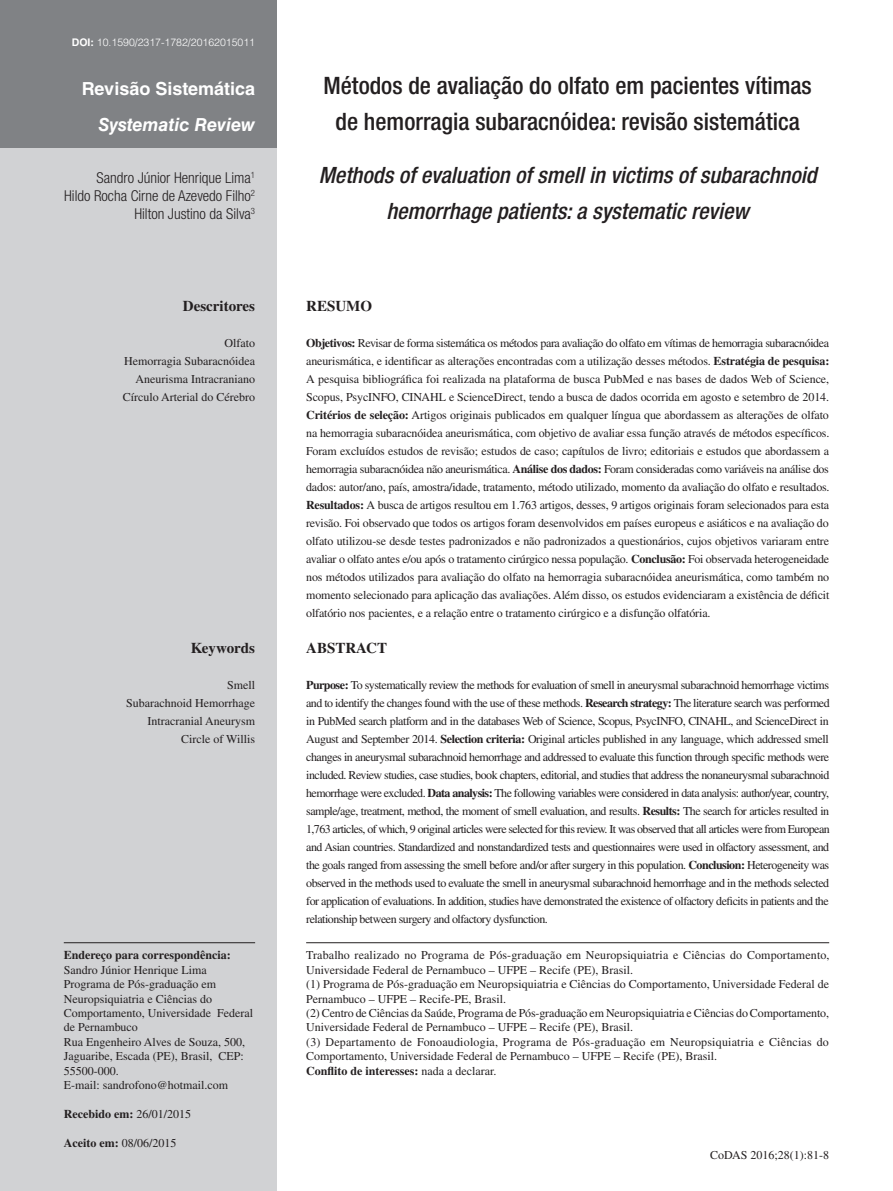
<style>
.page{position:relative;width:893px;height:1191px;background:#fff}
.page>*{position:absolute;margin:0;border:0;box-sizing:border-box;transform-origin:0 0}
.t1{font:500 condensed 24px/36px "Helvetica Neue LT Std";color:#231f20;text-align:center}
.t2{font:italic 500 condensed 22.5px/36px "Helvetica Neue LT Std";color:#231f20;text-align:center}
.t3{font:700 18px "Helvetica LT Std";color:#fff}
.t4{font:italic 700 18px "Helvetica LT Std";color:#fff}
.t5{font:300 condensed 15px/18px "Helvetica Neue LT Std";color:#231f20;text-align:right}
.t6{font:700 15px "Times LT Std";color:#231f20}
.t7{font:12px/18px "Times LT Std";color:#231f20;text-align:right}
.t8{font:700 12px "Times LT Std";color:#231f20}
.t9{font:300 10.5px "Helvetica LT Std";color:#fff}
.s1{font-weight:700}
.s2{font-weight:400}
</style>
<div class="page">
<div style="left:0;top:0;width:276px;height:1191px;background:#d1d2d4"></div>
<div style="left:0;top:0;width:276px;height:148px;background:#808285"></div>
<hr style="left:64px;top:942px;width:191px;height:1px;background:#231f20">
<hr style="left:306px;top:942px;width:523px;height:1px;background:#231f20">
<p class="t9" style="left:72px;top:36px;width:185px"><span class="s1">DOI:</span> 10.1590/2317-1782/20162015011</p>
<h3 class="t3" style="left:82px;top:77px;width:175px">Revisão Sistemática</h3>
<h3 class="t4" style="left:99px;top:113px;width:158px">Systematic Review</h3>
<p class="t5" style="left:64px;top:169px;width:192px">Sandro Júnior Henrique Lima<sup>1<br></sup>Hildo Rocha Cirne de Azevedo Filho<sup>2<br></sup>Hilton Justino da Silva<sup>3</sup></p>
<p class="t6" style="left:183px;top:297px;width:74px">Descritores</p>
<p class="t7" style="left:123px;top:333px;width:134px">Olfato<br>Hemorragia Subaracnóidea<br>Aneurisma Intracraniano<br>Círculo Arterial do Cérebro</p>
<p class="t6" style="left:191px;top:639px;width:66px">Keywords</p>
<p class="t7" style="left:126px;top:675px;width:130px">Smell<br>Subarachnoid Hemorrhage<br>Intracranial Aneurysm<br>Circle of Willis</p>
<p class="t8" style="left:64px;top:948px;width:168px">Endereço para correspondência:</p>
<p class="t7" style="left:64px;top:962px;width:191px;line-height:14.4px;text-align:left">Sandro Júnior Henrique Lima<br>Programa de Pós-graduação em<br>Neuropsiquiatria e Ciências do<br>Comportamento, Universidade Federal de Pernambuco<br>Rua Engenheiro Alves de Souza, 500,<br>Jaguaribe, Escada (PE), Brasil, CEP:<br>55500-000.<br>E-mail: sandrofono@hotmail.com</p>
<p class="t8" style="left:64px;top:1106px;width:129px">Recebido em: <span class="s2">26/01/2015</span></p>
<p class="t7" style="left:64px;top:1133px;width:114px"><span class="s1">Aceito em:</span> 08/06/2015</p>
<h1 class="t1" style="left:324px;top:67px;width:490px">Métodos de avaliação do olfato em pacientes vítimas de hemorragia subaracnóidea: revisão sistemática</h1>
<h2 class="t2" style="left:319px;top:157px;width:499px">Methods of evaluation of smell in victims of subarachnoid hemorrhage patients: a systematic review</h2>
<p class="t6" style="left:306px;top:297px;width:67px">RESUMO</p>
<p class="t7" style="left:306px;top:333px;width:525px;text-align:justify"><span class="s1">Objetivos:</span> Revisar de forma sistemática os métodos para avaliação do olfato em vítimas de hemorragia subaracnóidea aneurismática, e identificar as alterações encontradas com a utilização desses métodos. <span class="s1">Estratégia de pesquisa:<br></span>A pesquisa bibliográfica foi realizada na plataforma de busca PubMed e nas bases de dados Web of Science, Scopus, PsycINFO, CINAHL e ScienceDirect, tendo a busca de dados ocorrida em agosto e setembro de 2014.<br><span class="s1">Critérios de seleção:</span> Artigos originais publicados em qualquer língua que abordassem as alterações de olfato na hemorragia subaracnóidea aneurismática, com objetivo de avaliar essa função através de métodos específicos.<br>Foram excluídos estudos de revisão; estudos de caso; capítulos de livro; editoriais e estudos que abordassem a hemorragia subaracnóidea não aneurismática. <span class="s1">Análise dos dados:</span> Foram consideradas como variáveis na análise dos dados: autor/ano, país, amostra/idade, tratamento, método utilizado, momento da avaliação do olfato e resultados.<br><span class="s1">Resultados:</span> A busca de artigos resultou em 1.763 artigos, desses, 9 artigos originais foram selecionados para esta revisão. Foi observado que todos os artigos foram desenvolvidos em países europeus e asiáticos e na avaliação do olfato utilizou-se desde testes padronizados e não padronizados a questionários, cujos objetivos variaram entre avaliar o olfato antes e/ou após o tratamento cirúrgico nessa população. <span class="s1">Conclusão:</span> Foi observada heterogeneidade nos métodos utilizados para avaliação do olfato na hemorragia subaracnóidea aneurismática, como também no momento selecionado para aplicação das avaliações. Além disso, os estudos evidenciaram a existência de déficit olfatório nos pacientes, e a relação entre o tratamento cirúrgico e a disfunção olfatória.</p>
<p class="t6" style="left:306px;top:639px;width:82px">ABSTRACT</p>
<p class="t7" style="left:306px;top:675px;width:525px;text-align:justify"><span class="s1">Purpose:</span> To systematically review the methods for evaluation of smell in aneurysmal subarachnoid hemorrhage victims and to identify the changes found with the use of these methods. <span class="s1">Research strategy:</span> The literature search was performed in PubMed search platform and in the databases Web of Science, Scopus, PsycINFO, CINAHL, and ScienceDirect in August and September 2014. <span class="s1">Selection criteria:</span> Original articles published in any language, which addressed smell changes in aneurysmal subarachnoid hemorrhage and addressed to evaluate this function through specific methods were included. Review studies, case studies, book chapters, editorial, and studies that address the nonaneurysmal subarachnoid hemorrhage were excluded. <span class="s1">Data analysis:</span> The following variables were considered in data analysis: author/year, country, sample/age, treatment, method, the moment of smell evaluation, and results. <span class="s1">Results:</span> The search for articles resulted in 1,763 articles, of which, 9 original articles were selected for this review. It was observed that all articles were from European and Asian countries. Standardized and nonstandardized tests and questionnaires were used in olfactory assessment, and the goals ranged from assessing the smell before and/or after surgery in this population. <span class="s1">Conclusion:</span> Heterogeneity was observed in the methods used to evaluate the smell in aneurysmal subarachnoid hemorrhage and in the methods selected for application of evaluations. In addition, studies have demonstrated the existence of olfactory deficits in patients and the relationship between surgery and olfactory dysfunction.</p>
<p class="t7" style="left:306px;top:948px;width:525px;line-height:14.4px;text-align:left">Trabalho realizado no Programa de Pós-graduação em Neuropsiquiatria e Ciências do Comportamento, Universidade Federal de Pernambuco – UFPE – Recife (PE), Brasil.<br>(1) Programa de Pós-graduação em Neuropsiquiatria e Ciências do Comportamento, Universidade Federal de Pernambuco – UFPE – Recife-PE, Brasil.<br>(2) Centro de Ciências da Saúde, Programa de Pós-graduação em Neuropsiquiatria e Ciências do Comportamento, Universidade Federal de Pernambuco – UFPE – Recife (PE), Brasil.<br>(3) Departamento de Fonoaudiologia, Programa de Pós-graduação em Neuropsiquiatria e Ciências do Comportamento, Universidade Federal de Pernambuco – UFPE – Recife (PE), Brasil.<br><span class="s1">Conflito de interesses:</span> nada a declarar.</p>
<p class="t7" style="left:710px;top:1146px;width:121px">CoDAS 2016;28(1):81-8</p>
</div>
